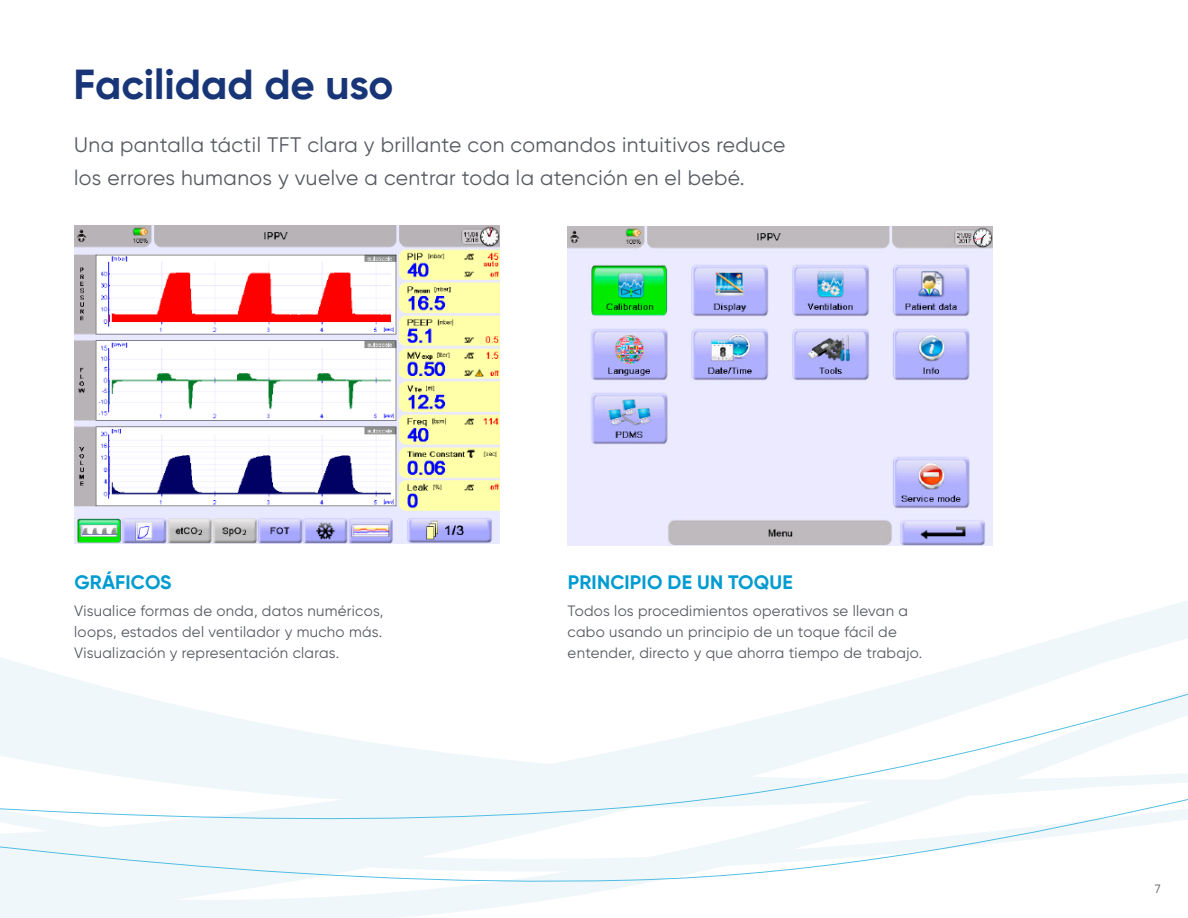
<style>
.page{position:relative;width:1188px;height:918px;background:#fff}
.page>*{position:absolute;margin:0;border:0;box-sizing:border-box;transform-origin:0 0}
.t1{font:700 42px "Gilroy";color:#183677}
.t2{font:21px/33px "Gilroy";letter-spacing:.02em;color:#565a61}
.t3{font:700 19.5px "Gilroy";letter-spacing:.01em;color:#009bd0}
.t4{font:15px/21px "Gilroy";letter-spacing:.02em;color:#565a61}
.t5{font:12px "Gilroy";color:#565a61}
</style>
<div class="page">
<svg style="left:0;top:478px;width:1188px;height:436px"></svg>
<img style="left:568px;top:226px;width:425px;height:319px">
<img style="left:74px;top:225px;width:425px;height:319px">
<h1 class="t1" style="left:73px;top:59px;width:322px">Facilidad de uso</h1>
<h2 class="t2" style="left:74px;top:128px;width:713px">Una pantalla táctil TFT clara y brillante con comandos intuitivos reduce los errores humanos y vuelve a centrar toda la atención en el bebé.</h2>
<h3 class="t3" style="left:74px;top:570px;width:99px">GRÁFICOS</h3>
<p class="t4" style="left:74px;top:600px;width:311px;text-align:justify">Visualice formas de onda, datos numéricos, loops, estados del ventilador y mucho más.<br>Visualización y representación claras.</p>
<h3 class="t3" style="left:568px;top:570px;width:226px">PRINCIPIO DE UN TOQUE</h3>
<p class="t4" style="left:568px;top:600px;width:356px">Todos los procedimientos operativos se llevan a cabo usando un principio de un toque fácil de entender, directo y que ahorra tiempo de trabajo.</p>
<p class="t5" style="left:1155px;top:882px;width:7px">7</p>
</div>
